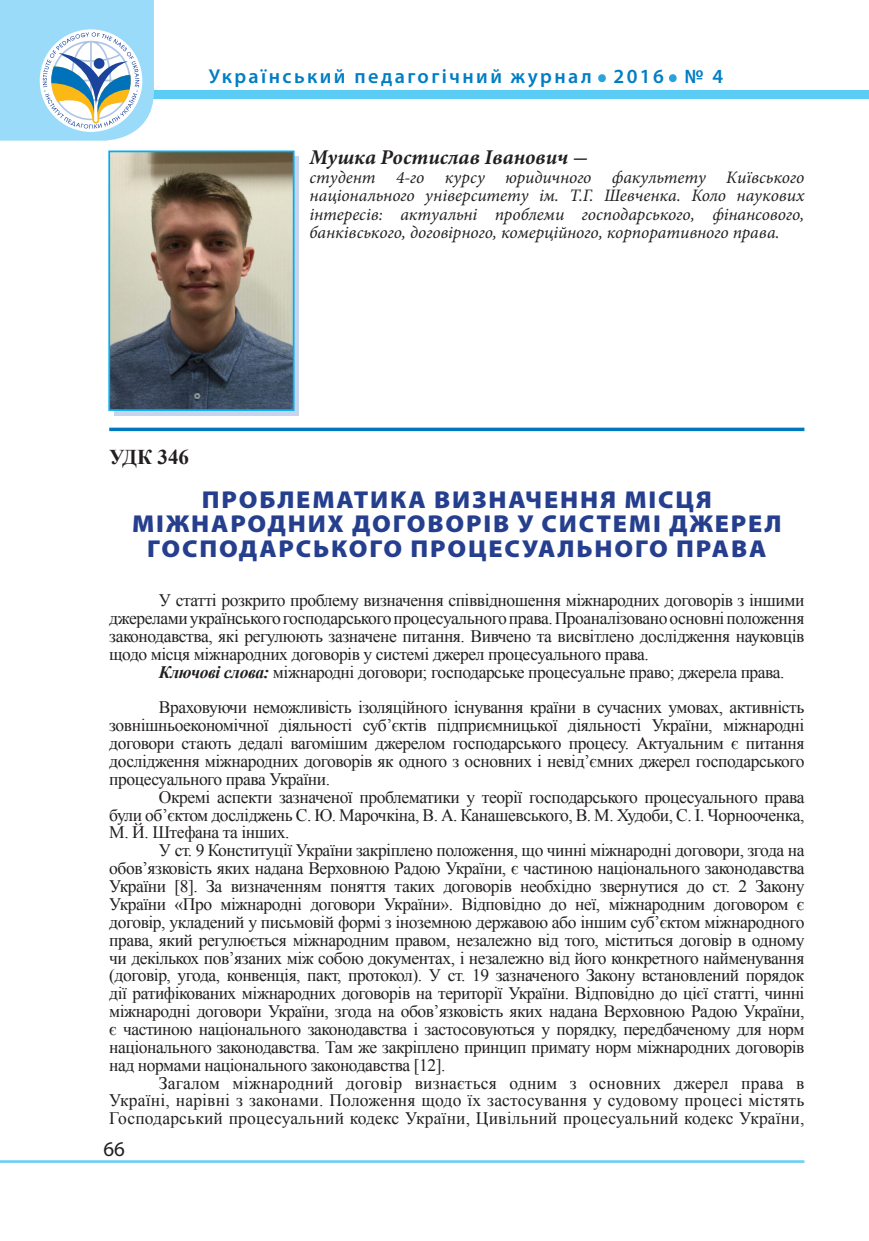
<style>
.page{position:relative;width:869px;height:1241px;background:#fff}
.page>*{position:absolute;margin:0;border:0;box-sizing:border-box;transform-origin:0 0}
.t1{font:600 50.4px "Myriad Pro";color:#2aa2db}
.t2{font:900 24.5px/24.5px "Myriad Pro";letter-spacing:.07em;color:#253f8e;text-align:center;scale:1.05 1}
.t3{font:italic 700 21px "Minion Pro";color:#231f20}
.t4{font:700 21px "Times New Roman";color:#231f20}
.t5{font:21px "Myriad Pro";color:#231f20}
.t6{font:600 20.12px "Myriad Pro";letter-spacing:.12em;color:#007ec5}
.Стиль_абзаца_1222222{font:17.5px/17.8px "Times New Roman";letter-spacing:-.025em;color:#231f20;text-align:justify}
.t7{font:italic 17.5px/18.6px "Minion Pro";color:#231f20;text-align:justify}
.s1{font-weight:700;font-style:italic}
</style>
<div class="page">
<hr style="left:0;top:1159px;width:804px;height:3px;background:#6bcff6">
<div style="left:0;top:90px;width:868px;height:8px;background:#5accf5"></div>
<svg style="left:0;top:0;width:154px;height:141px"></svg>
<svg style="left:109px;top:427px;width:695px;height:4px;background:#288dc9"></svg>
<div style="left:115px;top:156px;width:184px;height:260px;background:#c6d5ed"></div>
<img style="left:111px;top:153px;width:180px;height:255px">
<div style="left:108px;top:150px;width:186px;height:261px;border:2px solid #00aeef"></div>
<p class="t6" style="left:208px;top:64px;width:384px">Український педагогічний журнал</p>
<h1 class="t1" style="left:595px;top:33px;width:13px">.</h1>
<p class="t6" style="left:613px;top:64px;width:52px">2016</p>
<h1 class="t1" style="left:666px;top:33px;width:13px">.</h1>
<p class="t6" style="left:684px;top:64px;width:40px">№ 4</p>
<p class="t4" style="left:109px;top:442px;width:81px">УДК 346</p>
<p class="t3" style="left:309px;top:142px;width:280px">Мушка Ростислав Іванович -</p>
<p class="t7" style="left:309px;top:168px;width:496px">студент 4-го курсу юридичного факультету Київського національного університету ім. Т.Г. Шевченка. Коло наукових інтересів: актуальні проблеми господарського, фінансового, банківського, договірного, комерційного, корпоративного права.</p>
<p class="t2" style="left:132px;top:486px;width:619px">ПРОБЛЕМАТИКА ВИЗНАЧЕННЯ МІСЦЯ<br>МІЖНАРОДНИХ ДОГОВОРІВ У СИСТЕМІ ДЖЕРЕЛ<br>ГОСПОДАРСЬКОГО ПРОЦЕСУАЛЬНОГО ПРАВА</p>
<p class="Стиль_абзаца_1222222" style="left:109px;top:591px;width:696px;text-indent:50px">У статті розкрито проблему визначення співвідношення міжнародних договорів з іншими джерелами українського господарського процесуального права. Проаналізовано основні положення законодавства, які регулюють зазначене питання. Вивчено та висвітлено дослідження науковців щодо місця міжнародних договорів у системі джерел процесуального права.</p>
<p class="Стиль_абзаца_1222222" style="left:159px;top:662px;width:627px"><span class="s1">Ключові слова:</span> міжнародні договори; господарське процесуальне право; джерела права.</p>
<p class="Стиль_абзаца_1222222" style="left:109px;top:698px;width:696px;text-indent:50px">Враховуючи неможливість ізоляційного існування країни в сучасних умовах, активність зовнішньоекономічної діяльності суб’єктів підприємницької діяльності України, міжнародні договори стають дедалі вагомішим джерелом господарського процесу. Актуальним є питання дослідження міжнародних договорів як одного з основних і невід’ємних джерел господарського процесуального права України.</p>
<p class="Стиль_абзаца_1222222" style="left:109px;top:787px;width:696px;text-indent:50px">Окремі аспекти зазначеної проблематики у теорії господарського процесуального права були об’єктом досліджень С. Ю. Марочкіна, В. А. Канашевського, В. М. Худоби, С. І. Чорнооченка, М. Й. Штефана та інших.</p>
<p class="Стиль_абзаца_1222222" style="left:109px;top:841px;width:696px;text-indent:50px">У ст. 9 Конституції України закріплено положення, що чинні міжнародні договори, згода на обов’язковість яких надана Верховною Радою України, є частиною національного законодавства України [8]. За визначенням поняття таких договорів необхідно звернутися до ст. 2 Закону України «Про міжнародні договори України». Відповідно до неї, міжнародним договором є договір, укладений у письмовій формі з іноземною державою або іншим суб’єктом міжнародного права, який регулюється міжнародним правом, незалежно від того, міститься договір в одному чи декількох пов’язаних між собою документах, і незалежно від його конкретного найменування (договір, угода, конвенція, пакт, протокол). У ст. 19 зазначеного Закону встановлений порядок дії ратифікованих міжнародних договорів на території України. Відповідно до цієї статті, чинні міжнародні договори України, згода на обов’язковість яких надана Верховною Радою України, є частиною національного законодавства і застосовуються у порядку, передбаченому для норм національного законодавства. Там же закріплено принцип примату норм міжнародних договорів над нормами національного законодавства [12].</p>
<p class="Стиль_абзаца_1222222" style="left:109px;top:1073px;width:696px;text-indent:50px">Загалом міжнародний договір визнається одним з основних джерел права в Україні, нарівні з законами. Положення щодо їх застосування у судовому процесі містять Господарський процесуальний кодекс України, Цивільний процесуальний кодекс України,</p>
<p class="t5" style="left:103px;top:1135px;width:23px">66</p>
</div>
